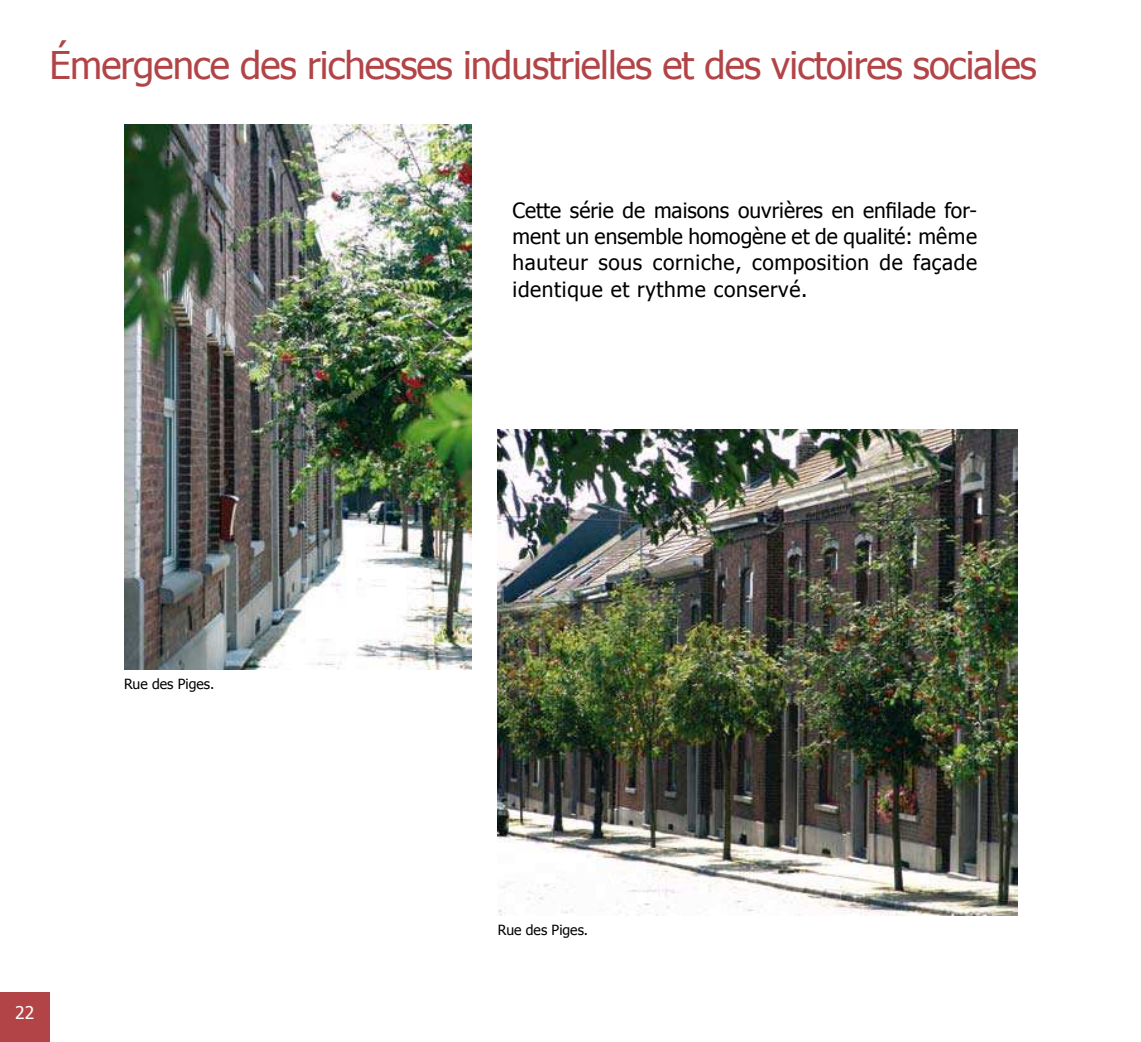
<style>
.page{position:relative;width:1141px;height:1042px;background:#fff}
.page>*{position:absolute;margin:0;border:0;box-sizing:border-box;transform-origin:0 0}
.t1{font:38.15px "Tahoma";letter-spacing:-.02em;color:#b24447}
.t2{font:21px/26.2px "Tahoma";letter-spacing:.03em;color:#000;text-align:justify}
.t3{font:17.5px "Tahoma";color:#fff}
.t4{font:14px "Tahoma";color:#000}
</style>
<div class="page">
<div style="left:0;top:992px;width:50px;height:50px;background:#b24447"></div>
<img style="left:498px;top:429px;width:519px;height:487px">
<img style="left:124px;top:124px;width:347px;height:546px">
<h1 class="t1" style="left:50px;top:48px;width:989px">émergence des richesses industrielles et des victoires sociales</h1>
<p class="t2" style="left:513px;top:196px;width:466px">Cette série de maisons ouvrières en enilade for&shy;ment un ensemble homogène et de qualité: même hauteur sous corniche, composition de façade identique et rythme conservé.</p>
<p class="t4" style="left:124px;top:678px;width:92px">Rue des Piges.</p>
<p class="t3" style="left:15px;top:1005px;width:21px">22</p>
<p class="t4" style="left:498px;top:924px;width:92px">Rue des Piges.</p>
</div>
